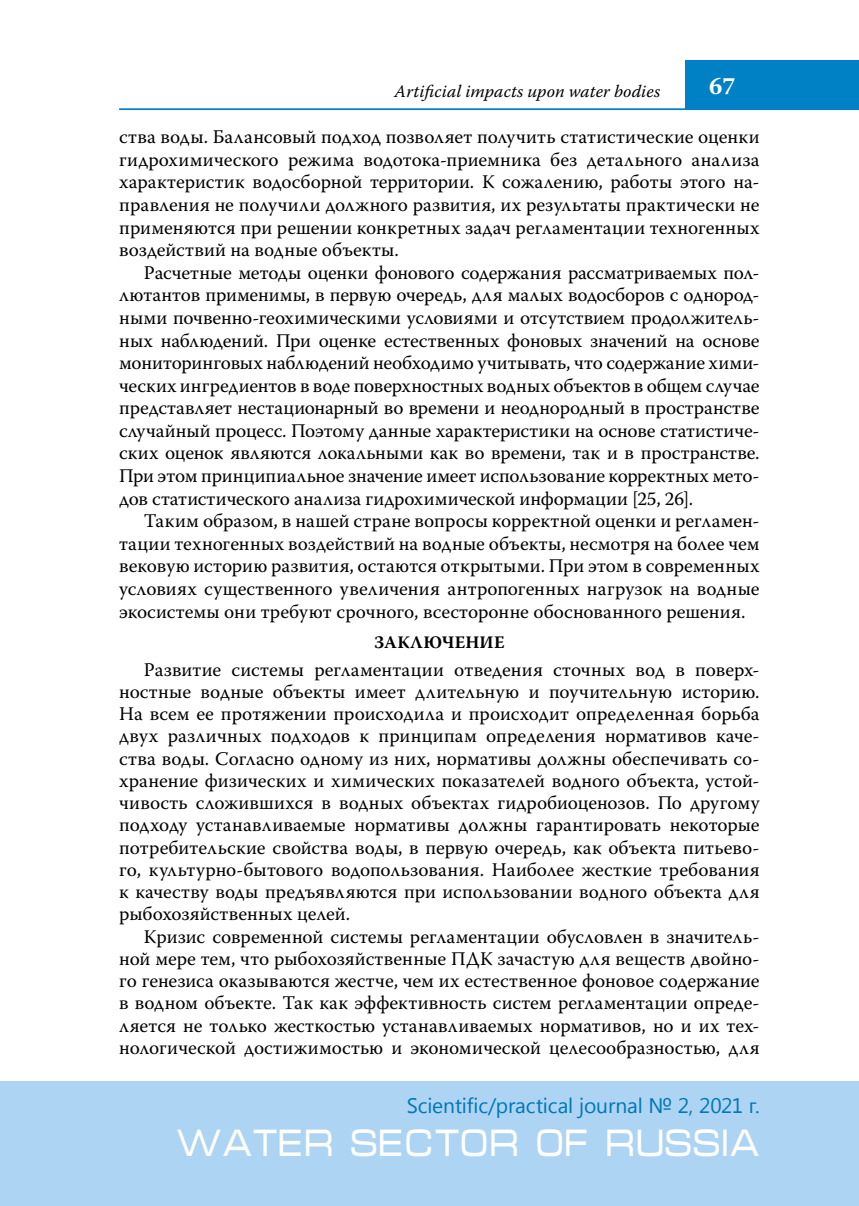
<style>
.page{position:relative;width:859px;height:1206px;background:#fff}
.page>*{position:absolute;margin:0;border:0;box-sizing:border-box;transform-origin:0 0}
.t1{font:38.5px "Micra C";color:#fff;scale:.83 1}
.t2{font:700 24.5px "Warnock Pro";color:#fff}
.t3{font:21px "Segoe UI";letter-spacing:-.005em;color:#0077b6}
.t4{font:19.25px/22.6px "Warnock Pro";letter-spacing:.005em;color:#000;text-align:justify}
.t5{font:italic 17.5px "Warnock Pro";letter-spacing:.005em;color:#000}
.t6{font:700 17.5px "Warnock Pro";letter-spacing:.02em;color:#000}
</style>
<div class="page">
<hr style="left:119px;top:108px;width:739px;height:2px;background:#0080c5">
<div style="left:685px;top:60px;width:173px;height:50px;background:#0080c5"></div>
<div style="left:0;top:1081px;width:858px;height:124px;background:#add4f3"></div>
<p class="t5" style="left:394px;top:81px;width:267px">Artificial impacts upon water bodies</p>
<p class="t2" style="left:708px;top:71px;width:28px">67</p>
<p class="t4" style="left:119px;top:125px;width:641px">ства воды. Балансовый подход позволяет получить статистические оценки гидрохимического режима водотока-приемника без детального анализа характеристик водосборной территории. К сожалению, работы этого на&shy;правления не получили должного развития, их результаты практически не применяются при решении конкретных задач регламентации техногенных воздействий на водные объекты.</p>
<p class="t4" style="left:119px;top:261px;width:641px;text-indent:25px">Расчетные методы оценки фонового содержания рассматриваемых пол&shy;лютантов применимы, в первую очередь, для малых водосборов с однород&shy;ными почвенно-геохимическими условиями и отсутствием продолжитель&shy;ных наблюдений. При оценке естественных фоновых значений на основе мониторинговых наблюдений необходимо учитывать, что содержание хими&shy;ческих ингредиентов в воде поверхностных водных объектов в общем случае представляет нестационарный во времени и неоднородный в пространстве случайный процесс. Поэтому данные характеристики на основе статистиче&shy;ских оценок являются локальными как во времени, так и в пространстве.<br>При этом принципиальное значение имеет использование корректных мето&shy;дов статистического анализа гидрохимической информации [25, 26].</p>
<p class="t4" style="left:119px;top:509px;width:641px;text-indent:25px">Таким образом, в нашей стране вопросы корректной оценки и регламен&shy;тации техногенных воздействий на водные объекты, несмотря на более чем вековую историю развития, остаются открытыми. При этом в современных условиях существенного увеличения антропогенных нагрузок на водные экосистемы они требуют срочного, всесторонне обоснованного решения.</p>
<p class="t6" style="left:374px;top:632px;width:132px">ЗАКЛЮЧЕНИЕ</p>
<p class="t4" style="left:119px;top:658px;width:641px;text-indent:25px">Развитие системы регламентации отведения сточных вод в поверх&shy;ностные водные объекты имеет длительную и поучительную историю.<br>На всем ее протяжении происходила и происходит определенная борьба двух различных подходов к принципам определения нормативов каче&shy;ства воды. Согласно одному из них, нормативы должны обеспечивать со&shy;хранение физических и химических показателей водного объекта, устой&shy;чивость сложившихся в водных объектах гидробиоценозов. По другому подходу устанавливаемые нормативы должны гарантировать некоторые потребительские свойства воды, в первую очередь, как объекта питьево&shy;го, культурно-бытового водопользования. Наиболее жесткие требования к качеству воды предъявляются при использовании водного объекта для рыбохозяйственных целей.</p>
<p class="t4" style="left:119px;top:924px;width:641px;text-indent:25px">Кризис современной системы регламентации обусловлен в значитель&shy;ной мере тем, что рыбохозяйственные ПДК зачастую для веществ двойно&shy;го генезиса оказываются жестче, чем их естественное фоновое содержание в водном объекте. Так как эффективность систем регламентации опреде&shy;ляется не только жесткостью устанавливаемых нормативов, но и их тех&shy;нологической достижимостью и экономической целесообразностью, для</p>
<p class="t3" style="left:406px;top:1090px;width:354px">scientific/practical journal № 2, 2021 г.</p>
<h1 class="t1" style="left:175px;top:1126px;width:705px">WATER SECTOR OF RUSSIA</h1>
</div>
